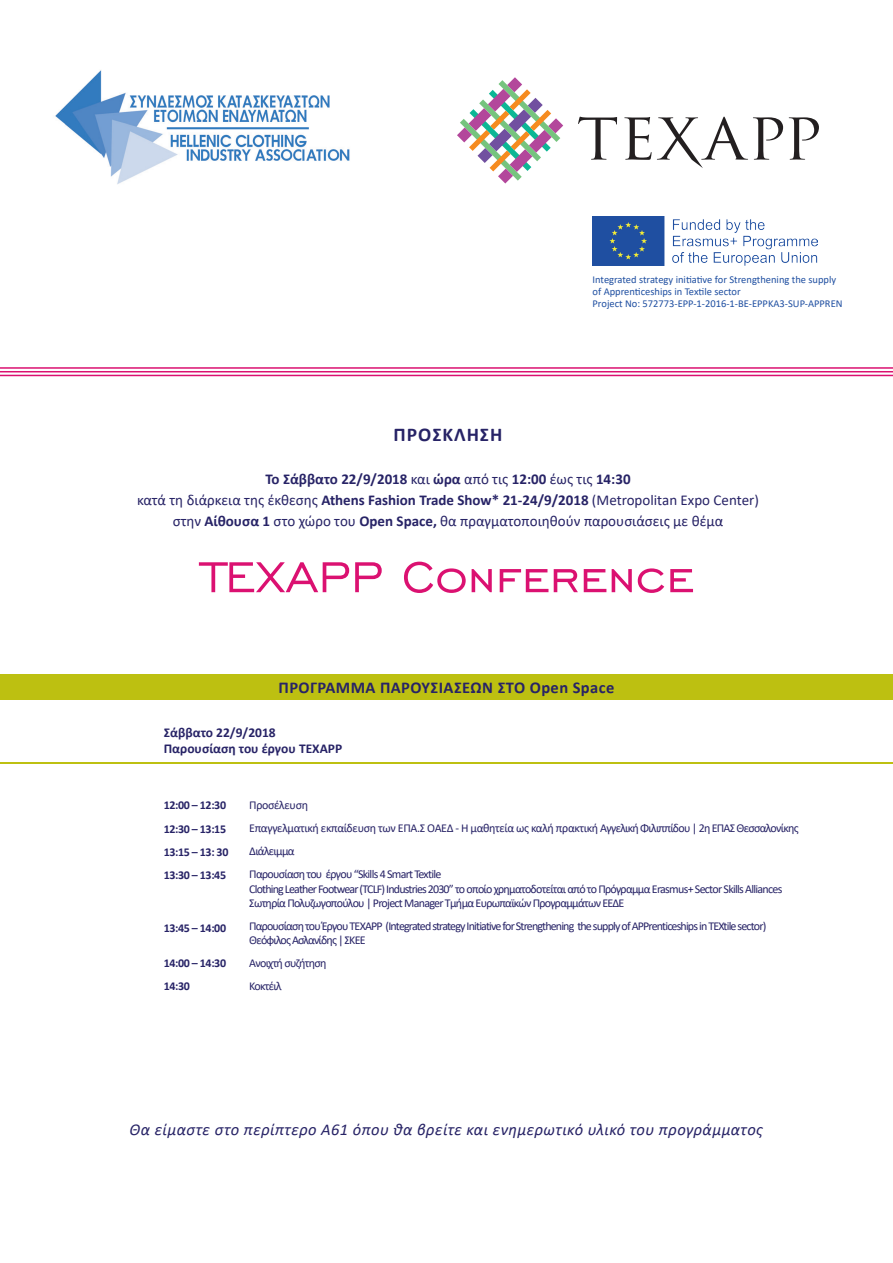
<style>
.page{position:relative;width:893px;height:1263px;background:#fff}
.page>*{position:absolute;margin:0;border:0;box-sizing:border-box;transform-origin:0 0}
.t1{font:55.5px "Engravers Gothic BT";color:#db1171}
.t2{font:700 19.5px "Calibri";letter-spacing:.05em;color:#272366}
.t3{font:italic 16.5px "Calibri";letter-spacing:.025em;color:#272366}
.t4{font:700 16.5px "Calibri";letter-spacing:.025em;color:#272366}
.t5{font:15px/21px "Calibri";color:#272366;text-align:center}
.t6{font:700 13.5px "Calibri";color:#272366}
.t7{font:12px/14.4px "Calibri";letter-spacing:-.06em;color:#272366}
.t8{font:12px "Calibri";letter-spacing:-.035em;color:#272366}
.t9{font:700 12px "Calibri";letter-spacing:-.03em;color:#272366}
.t10{font:12px "Calibri";letter-spacing:-.03em;color:#272366}
.t11{font:10.5px/12px "Calibri";color:#1f4fa1}
.s1{font-weight:700}
</style>
<div class="page">
<svg style="left:457px;top:77px;width:106px;height:106px"></svg>
<svg style="left:578px;top:117px;width:241px;height:51px"></svg>
<img style="left:55px;top:70px;width:295px;height:114px">
<div style="left:0;top:675px;width:893px;height:25px;background:#bdc011"></div>
<hr style="left:0;top:762px;width:893px;height:2px;background:#bdc011">
<hr style="left:0;top:367px;width:893px;height:2px;background:#db1171">
<hr style="left:0;top:371px;width:893px;height:1px;background:#db1171">
<hr style="left:0;top:375px;width:893px;height:1px;background:#db1171">
<img style="left:593px;top:217px;width:225px;height:49px">
<p class="t11" style="left:593px;top:273px;width:252px">Integrated strategy initiative for Strengthening the supply of Apprenticeships in Textile sector<br>Project No: 572773-EPP-1-2016-1-BE-EPPKA3-SUP-APPREN</p>
<p class="t2" style="left:394px;top:421px;width:110px">ΠΡΟΣΚΛΗΣΗ</p>
<p class="t5" style="left:137px;top:468px;width:623px"><span class="s1">Το Σάββατο 22/9/2018</span> και <span class="s1">ώρα</span> από τις <span class="s1">12:00</span> έως τις <span class="s1">14:30<br></span>κατά τη διάρκεια της έκθεσης <span class="s1">Athens Fashion Trade Show* 21-24/9/2018</span> (Metropolitan Expo Center) στην <span class="s1">Αίθουσα 1</span> στο χώρο του <span class="s1">Open Space,</span> θα πραγματοποιηθoύν παρουσιάσεις με θέμα</p>
<p class="t1" style="left:202px;top:546px;width:494px">TEXAPP Conference</p>
<p class="t4" style="left:279px;top:675px;width:337px">ΠΡΟΓΡΑΜΜΑ ΠΑΡΟΥΣΙΑΣΕΩΝ ΣΤΟ Open Space</p>
<p class="t6" style="left:164px;top:723px;width:114px">Σάββατο 22/9/2018</p>
<p class="t6" style="left:164px;top:739px;width:180px">Παρουσίαση του έργου TEXAPP</p>
<p class="t9" style="left:164px;top:797px;width:64px">12:00 – 12:30</p>
<p class="t9" style="left:164px;top:821px;width:64px">12:30 – 13:15</p>
<p class="t9" style="left:164px;top:843px;width:66px">13:15 – 13: 30</p>
<p class="t9" style="left:164px;top:866px;width:64px">13:30 – 13:45</p>
<p class="t9" style="left:164px;top:919px;width:64px">13:45 – 14:00</p>
<p class="t9" style="left:164px;top:955px;width:64px">14:00 – 14:30</p>
<p class="t9" style="left:164px;top:978px;width:28px">14:30</p>
<p class="t10" style="left:249px;top:797px;width:60px">Προσέλευση</p>
<p class="t8" style="left:249px;top:820px;width:551px">Επαγγελματική εκπαίδευση των ΕΠΑ.Σ ΟΑΕΔ - Η μαθητεία ως καλή πρακτική Αγγελική Φιλιππίδου | 2η ΕΠΑΣ Θεσσαλονίκης</p>
<p class="t7" style="left:249px;top:844px;width:47px">Διάλειμμα</p>
<p class="t7" style="left:249px;top:867px;width:535px">Παρουσίαση του έργου “Skills 4 Smart Textile<br>Clothing Leather Footwear (TCLF) Industries 2030” το οποίο χρηματοδοτείται από το Πρόγραμμα Erasmus+ Sector Skills Alliances<br>Σωτηρία Πολυζωγοπούλου | Project Manager Τμήμα Ευρωπαϊκών Προγραμμάτων ΕΕΔΕ</p>
<p class="t7" style="left:249px;top:918px;width:518px">Παρουσίαση του Έργου TEXAPP (Integrated strategy Initiative for Strengthening the supply of APPrenticeships in TEXtile sector)<br>Θεόφιλος Ασλανίδης | ΣΚΕΕ</p>
<p class="t7" style="left:249px;top:956px;width:79px">Ανοιχτή συζήτηση</p>
<p class="t7" style="left:249px;top:978px;width:34px">Κοκτέιλ</p>
<p class="t3" style="left:130px;top:1118px;width:635px">Θα είμαστε στο περίπτερο Α61 όπου θα βρείτε και ενημερωτικό υλικό του προγράμματος</p>
</div>
